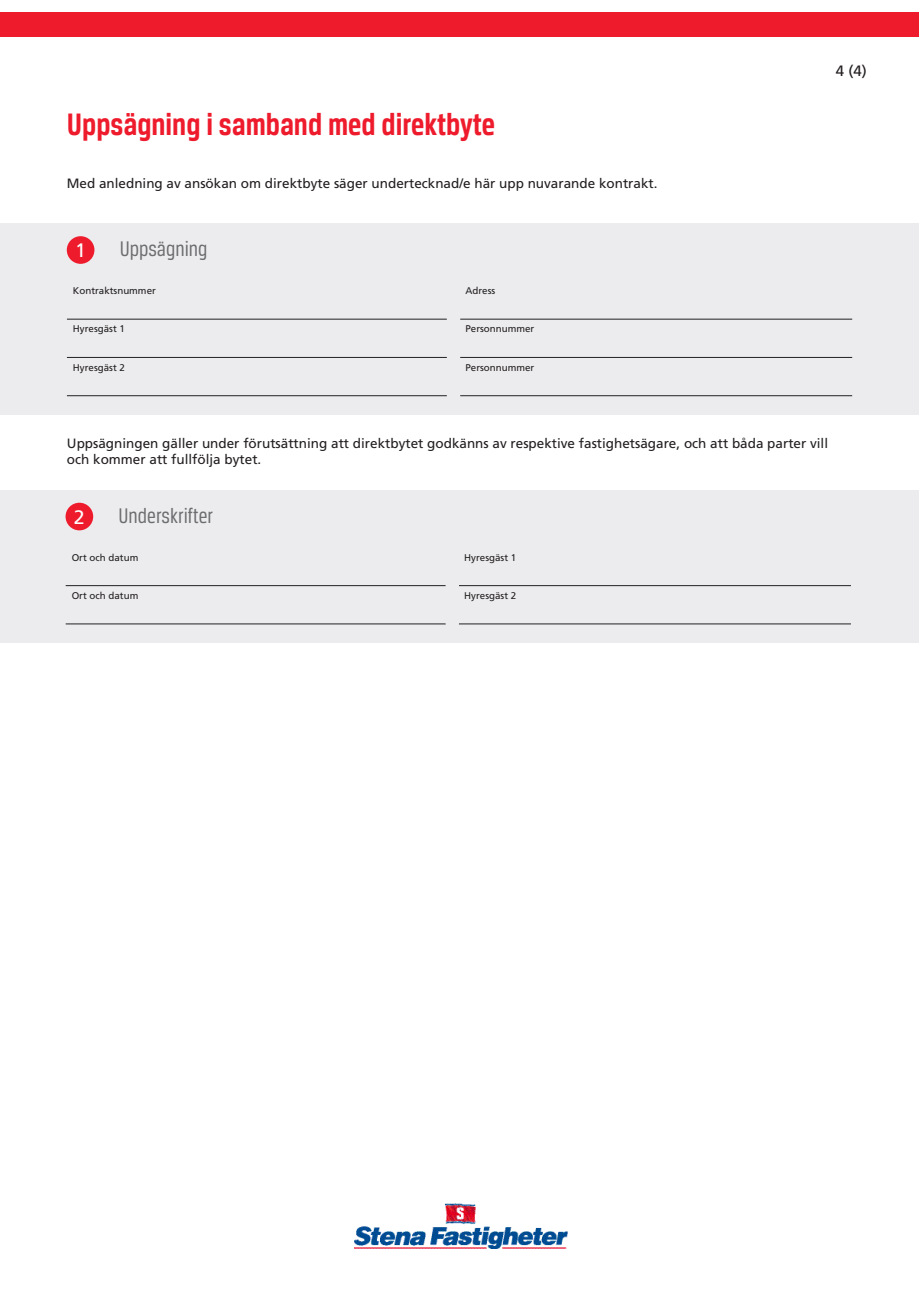
<style>
.page{position:relative;width:919px;height:1289px;background:#fff}
.page>*{position:absolute;margin:0;border:0;box-sizing:border-box;transform-origin:0 0}
.t1{font:700 33px "Breuer Condensed";color:#ee1b2c}
.t2{font:22.5px "Breuer Condensed";color:#6c6d70}
.t3{font:19.5px "Frutiger LT Std";color:#fff}
.t4{font:15px "Frutiger LT Std";color:#231f20}
.t5{font:13.5px/16.2px "Frutiger LT Std";color:#231f20}
.t6{font:9.75px "Frutiger LT Std";color:#231f20}
</style>
<div class="page">
<div style="left:0;top:223px;width:918px;height:192px;background:#ececee"></div>
<hr style="left:67px;top:319px;width:392px;height:1px;background:#231f20">
<hr style="left:459px;top:319px;width:393px;height:1px;background:#231f20">
<hr style="left:67px;top:357px;width:392px;height:1px;background:#231f20">
<hr style="left:459px;top:357px;width:393px;height:1px;background:#231f20">
<hr style="left:67px;top:395px;width:392px;height:1px;background:#231f20">
<hr style="left:459px;top:395px;width:393px;height:1px;background:#231f20">
<div style="left:67px;top:236px;width:27px;height:28px;background:#ee1b2c;border-radius:50%"></div>
<div style="left:0;top:13px;width:918px;height:24px;background:#ee1b2c"></div>
<img style="left:354px;top:1203px;width:213px;height:45px">
<div style="left:447px;top:279px;width:13px;height:123px;background:#ececee;border-radius:4px"></div>
<div style="left:0;top:490px;width:918px;height:152px;background:#ececee"></div>
<hr style="left:66px;top:585px;width:392px;height:1px;background:#231f20">
<hr style="left:458px;top:585px;width:392px;height:1px;background:#231f20">
<hr style="left:66px;top:623px;width:392px;height:1px;background:#231f20">
<hr style="left:458px;top:623px;width:392px;height:1px;background:#231f20">
<div style="left:66px;top:502px;width:27px;height:28px;background:#ee1b2c;border-radius:50%"></div>
<div style="left:445px;top:545px;width:14px;height:83px;background:#ececee;border-radius:4px"></div>
<h1 class="t1" style="left:67px;top:106px;width:430px">Uppsägning i samband med direktbyte</h1>
<p class="t5" style="left:67px;top:175px;width:592px">Med anledning av ansökan om direktbyte säger undertecknad/e här upp nuvarande kontrakt.</p>
<h3 class="t3" style="left:75px;top:239px;width:12px">1</h3>
<h2 class="t2" style="left:120px;top:237px;width:89px">Uppsägning</h2>
<p class="t6" style="left:73px;top:285px;width:84px">Kontraktsnummer</p>
<p class="t6" style="left:465px;top:285px;width:31px">Adress</p>
<p class="t6" style="left:73px;top:323px;width:54px">Hyresgäst 1</p>
<p class="t6" style="left:465px;top:323px;width:70px">Personnummer</p>
<p class="t6" style="left:73px;top:361px;width:54px">Hyresgäst 2</p>
<p class="t6" style="left:465px;top:361px;width:70px">Personnummer</p>
<p class="t4" style="left:835px;top:62px;width:32px">4 (4)</p>
<p class="t5" style="left:67px;top:435px;width:762px">Uppsägningen gäller under förutsättning att direktbytet godkänns av respektive fastighetsägare, och att båda parter vill och kommer att fullfölja bytet.</p>
<h3 class="t3" style="left:74px;top:505px;width:12px">2</h3>
<h2 class="t2" style="left:119px;top:503px;width:96px">Underskrifter</h2>
<p class="t6" style="left:72px;top:551px;width:68px">Ort och datum</p>
<p class="t6" style="left:464px;top:551px;width:54px">Hyresgäst 1</p>
<p class="t6" style="left:72px;top:590px;width:68px">Ort och datum</p>
<p class="t6" style="left:464px;top:590px;width:54px">Hyresgäst 2</p>
</div>
